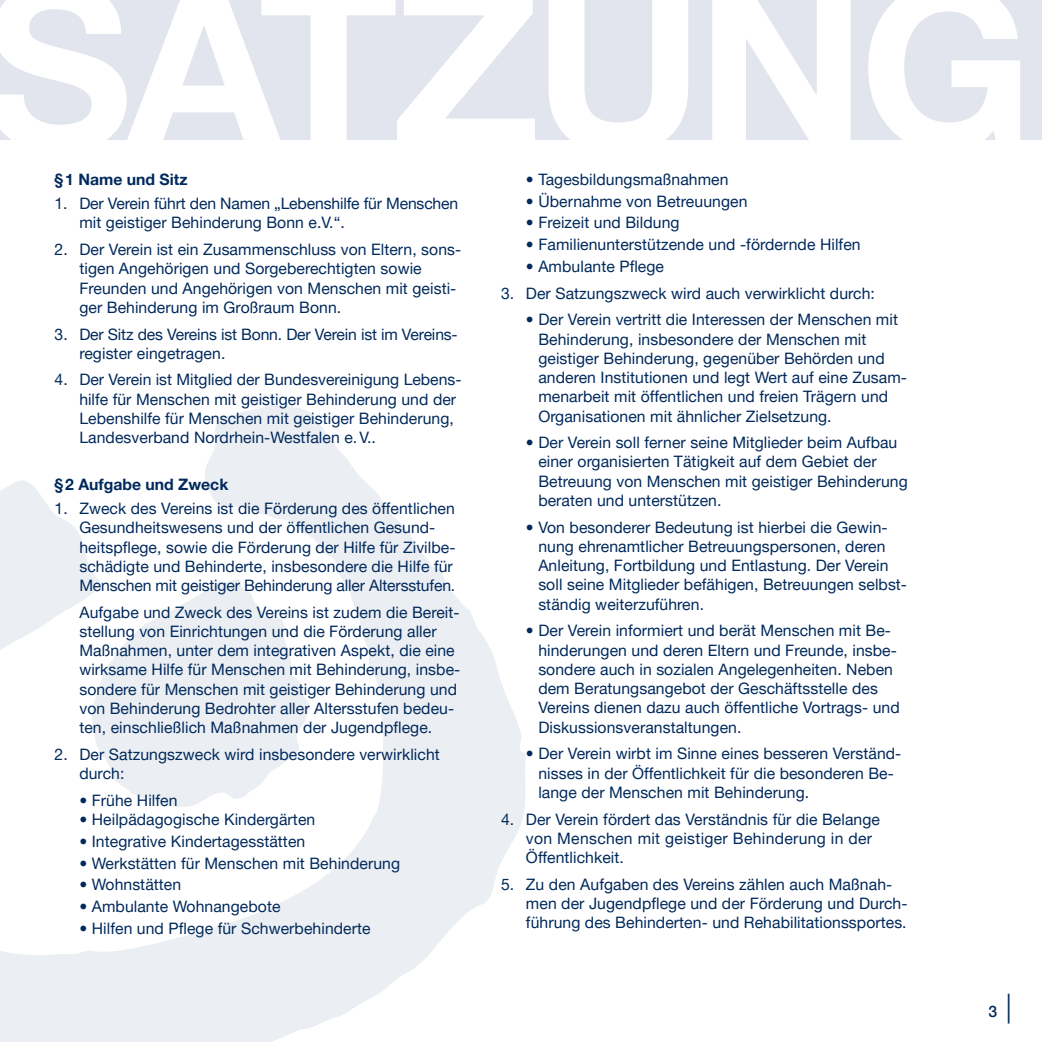
<style>
.page{position:relative;width:1042px;height:1042px;background:#fff}
.page>*{position:absolute;margin:0;border:0;box-sizing:border-box;transform-origin:0 0}
.t1{font:700 229.25px "Helvetica Neue LT Pro";letter-spacing:-.03em;color:#fff}
.t2{font:15.75px/19.2px "Helvetica Neue LT Pro";letter-spacing:.005em;color:#00295c}
.t3{font:700 15.75px "Helvetica Neue LT Pro";color:#00295c}
.t4{font:500 15.75px "Helvetica Neue LT Pro";color:#00295c}
.s1{font-weight:300;font-size:29.75px}
</style>
<div class="page">
<div style="left:0;top:0;width:1042px;height:140px;background:#e2e5ee"></div>
<svg style="left:0;top:405px;width:526px;height:637px"></svg>
<svg style="left:89px;top:575px;width:222px;height:233px;fill:#ebeef2"></svg>
<h1 class="t1" style="left:-17px;top:-74px;width:1051px">SATZUNG</h1>
<p class="t3" style="left:55px;top:170px;width:134px">§1 Name und Sitz</p>
<p class="t2" style="left:79px;top:193px;width:380px;text-indent:-25px">1. Der Verein führt den Namen „Lebenshilfe für Menschen mit geistiger Behinderung Bonn e.V.“.</p>
<p class="t2" style="left:79px;top:239px;width:383px;text-indent:-25px">2. Der Verein ist ein Zusammenschluss von Eltern, sons&shy;tigen Angehörigen und Sorgeberechtigten sowie Freunden und Angehörigen von Menschen mit geisti&shy;ger Behinderung im Großraum Bonn.</p>
<p class="t2" style="left:79px;top:324px;width:380px;text-indent:-25px">3. Der Sitz des Vereins ist Bonn. Der Verein ist im Vereins&shy;register eingetragen.</p>
<p class="t2" style="left:79px;top:370px;width:383px;text-indent:-25px">4. Der Verein ist Mitglied der Bundesvereinigung Lebens&shy;hilfe für Menschen mit geistiger Behinderung und der Lebenshilfe für Menschen mit geistiger Behinderung, Landesverband Nordrhein-Westfalen e.V..</p>
<p class="t3" style="left:55px;top:474px;width:175px">§2 Aufgabe und Zweck</p>
<p class="t2" style="left:79px;top:498px;width:378px;text-indent:-25px">1. Zweck des Vereins ist die Förderung des öffentlichen Gesundheitswesens und der öffentlichen Gesund&shy;heitspflege, sowie die Förderung der Hilfe für Zivilbe&shy;schädigte und Behinderte, insbesondere die Hilfe für Menschen mit geistiger Behinderung aller Altersstufen.</p>
<p class="t2" style="left:79px;top:602px;width:382px">Aufgabe und Zweck des Vereins ist zudem die Bereit&shy;stellung von Einrichtungen und die Förderung aller Maßnahmen, unter dem integrativen Aspekt, die eine wirksame Hilfe für Menschen mit Behinderung, insbe&shy;sondere für Menschen mit geistiger Behinderung und von Behinderung Bedrohter aller Altersstufen bedeu&shy;ten, einschließlich Maßnahmen der Jugendpflege.</p>
<p class="t2" style="left:79px;top:744px;width:362px;text-indent:-25px">2. Der Satzungszweck wird insbesondere verwirklicht durch:</p>
<p class="t2" style="left:79px;top:790px;width:100px">• Frühe Hilfen</p>
<p class="t2" style="left:79px;top:809px;width:237px">• Heilpädagogische Kindergärten</p>
<p class="t2" style="left:79px;top:831px;width:227px">• Integrative Kindertagesstätten</p>
<p class="t2" style="left:79px;top:853px;width:322px">• Werkstätten für Menschen mit Behinderung</p>
<p class="t2" style="left:79px;top:875px;width:103px">• Wohnstätten</p>
<p class="t2" style="left:79px;top:896px;width:203px">• Ambulante Wohnangebote</p>
<p class="t2" style="left:79px;top:918px;width:293px">• Hilfen und Pflege für Schwerbehinderte</p>
<p class="t2" style="left:526px;top:169px;width:204px">• Tagesbildungsmaßnahmen</p>
<p class="t2" style="left:526px;top:191px;width:223px">• Übernahme von Betreuungen</p>
<p class="t2" style="left:526px;top:213px;width:155px">• Freizeit und Bildung</p>
<p class="t2" style="left:526px;top:234px;width:336px">• Familienunterstützende und -fördernde Hilfen</p>
<p class="t2" style="left:526px;top:256px;width:140px">• Ambulante Pflege</p>
<p class="t2" style="left:501px;top:283px;width:375px">3. Der Satzungszweck wird auch verwirklicht durch:</p>
<p class="t2" style="left:538px;top:310px;width:370px;text-indent:-12px">• Der Verein vertritt die Interessen der Menschen mit Behinderung, insbesondere der Menschen mit geistiger Behinderung, gegenüber Behörden und anderen Institutionen und legt Wert auf eine Zusam&shy;menarbeit mit öffentlichen und freien Trägern und Organisationen mit ähnlicher Zielsetzung.</p>
<p class="t2" style="left:538px;top:433px;width:371px;text-indent:-12px">• Der Verein soll ferner seine Mitglieder beim Aufbau einer organisierten Tätigkeit auf dem Gebiet der Betreuung von Menschen mit geistiger Behinderung beraten und unterstützen.</p>
<p class="t2" style="left:538px;top:517px;width:370px;text-indent:-12px">• Von besonderer Bedeutung ist hierbei die Gewin&shy;nung ehrenamtlicher Betreuungspersonen, deren Anleitung, Fortbildung und Entlastung. Der Verein soll seine Mitglieder befähigen, Betreuungen selbst&shy;ständig weiterzuführen.</p>
<p class="t2" style="left:538px;top:621px;width:363px;text-indent:-12px">• Der Verein informiert und berät Menschen mit Be&shy;hinderungen und deren Eltern und Freunde, insbe&shy;sondere auch in sozialen Angelegenheiten. Neben dem Beratungsangebot der Geschäftsstelle des Vereins dienen dazu auch öffentliche Vortrags- und Diskussionsveranstaltungen.</p>
<p class="t2" style="left:538px;top:744px;width:364px;text-indent:-12px">• Der Verein wirbt im Sinne eines besseren Verständ&shy;nisses in der Öffentlichkeit für die besonderen Be&shy;lange der Menschen mit Behinderung.</p>
<p class="t2" style="left:526px;top:809px;width:355px;text-indent:-25px">4. Der Verein fördert das Verständnis für die Belange von Menschen mit geistiger Behinderung in der<br>Öffentlichkeit.</p>
<p class="t2" style="left:526px;top:874px;width:383px;text-indent:-25px">5. Zu den Aufgaben des Vereins zählen auch Maßnah&shy;men der Jugendpflege und der Förderung und Durch&shy;führung des Behinderten- und Rehabilitationssportes.</p>
<p class="t4" style="left:988px;top:1002px;width:25px">3 <span class="s1">|</span></p>
</div>
